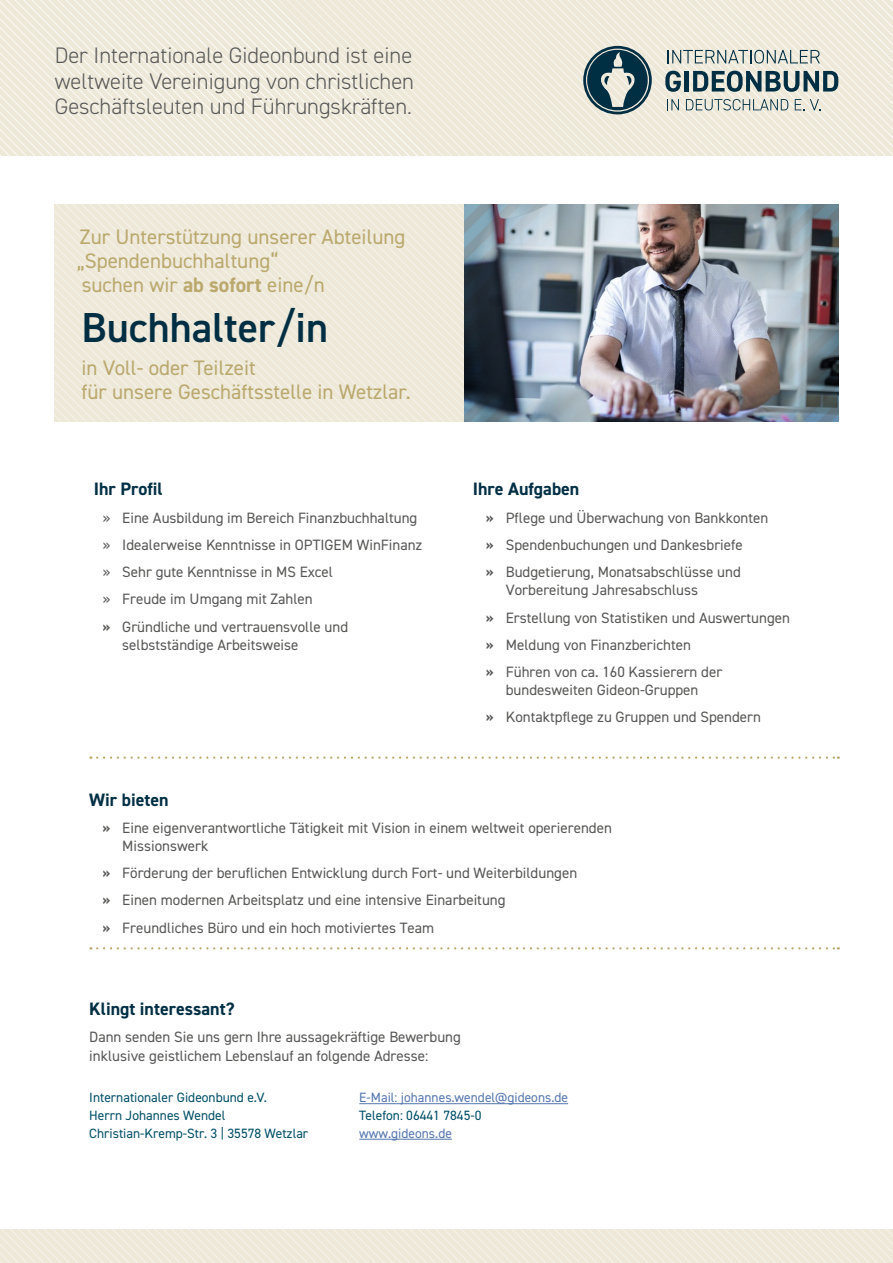
<style>
.page{position:relative;width:893px;height:1263px;background:#fff}
.page>*{position:absolute;margin:0;border:0;box-sizing:border-box;transform-origin:0 0}
.t1{font:600 42px "DIN2014";color:#002f44}
.t2{font:300 22.5px/25.5px "DIN2014";color:#575756;text-align:justify}
.t3{font:21px/24px "DIN2014";color:#baa86d}
.t4{font:700 18px "DIN2014";color:#002f44}
.t5{font:15px/27.3px "DIN2014";color:#575756}
.t6{font:13.5px/17.7px "DIN2014";color:#004f66}
.t7{font:13.5px "DIN2014";color:#5576af}
.s1{font-weight:700}
</style>
<div class="page">
<svg style="left:0;top:1229px;width:893px;height:34px;background:#eee9db"></svg>
<svg style="left:97px;top:756px;width:742px;height:3px"></svg>
<svg style="left:97px;top:947px;width:742px;height:2px"></svg>
<img style="left:55px;top:205px;width:783px;height:217px">
<hr style="left:359px;top:1103px;width:209px;height:1px;background:#5576af">
<hr style="left:359px;top:1139px;width:93px;height:1px;background:#5576af">
<svg style="left:0;top:0;width:893px;height:156px;background:#e5e3d6"></svg>
<h2 class="t2" style="left:55px;top:43px;width:361px">Der Internationale Gideonbund ist eine weltweite Vereinigung von christlichen Geschäftsleuten und Führungskräften.</h2>
<h3 class="t3" style="left:77px;top:224px;width:330px">Zur Unterstützung unserer Abteilung „Spendenbuchhaltung“<br>suchen wir <span class="s1">ab sofort</span> eine/n</h3>
<h1 class="t1" style="left:82px;top:300px;width:248px">Buchhalter/in</h1>
<h3 class="t3" style="left:82px;top:355px;width:331px">in Voll- oder Teilzeit<br>für unsere Geschäftsstelle in Wetzlar.</h3>
<p class="t4" style="left:94px;top:477px;width:70px">Ihr Profil</p>
<p class="t5" style="left:103px;top:504px;width:321px">» Eine Ausbildung im Bereich Finanzbuchhaltung » Idealerweise Kenntnisse in OPTIGEM WinFinanz » Sehr gute Kenntnisse in MS Excel<br>» Freude im Umgang mit Zahlen<br><span class="s1">»</span> Gründliche und vertrauensvolle und</p>
<p class="t5" style="left:122px;top:631px;width:178px">selbstständige Arbeitsweise</p>
<p class="t4" style="left:473px;top:477px;width:108px">Ihre Aufgaben</p>
<p class="t5" style="left:486px;top:504px;width:284px"><span class="s1">»</span> Pflege und Überwachung von Bankkonten <span class="s1">»</span> Spendenbuchungen und Dankesbriefe<br><span class="s1">»</span> Budgetierung, Monatsabschlüsse und</p>
<p class="t5" style="left:486px;top:576px;width:305px;text-indent:20px">Vorbereitung Jahresabschluss<br><span class="s1">»</span> Erstellung von Statistiken und Auswertungen <span class="s1">»</span> Meldung von Finanzberichten<br><span class="s1">»</span> Führen von ca. 160 Kassierern der</p>
<p class="t5" style="left:486px;top:676px;width:276px;text-indent:20px">bundesweiten Gideon-Gruppen<br><span class="s1">»</span> Kontaktpflege zu Gruppen und Spendern</p>
<p class="t4" style="left:89px;top:787px;width:81px">Wir bieten</p>
<p class="t5" style="left:122px;top:818px;width:491px;line-height:18px;text-indent:-20px"><span class="s1">»</span> Eine eigenverantwortliche Tätigkeit mit Vision in einem weltweit operierenden<br>Missionswerk</p>
<p class="t5" style="left:103px;top:859px;width:476px"><span class="s1">»</span> Förderung der beruflichen Entwicklung durch Fort- und Weiterbildungen <span class="s1">»</span> Einen modernen Arbeitsplatz und eine intensive Einarbeitung<br><span class="s1">»</span> Freundliches Büro und ein hoch motiviertes Team</p>
<p class="t4" style="left:89px;top:996px;width:147px">Klingt interessant?</p>
<p class="t5" style="left:89px;top:1027px;width:373px;line-height:18.8px">Dann senden Sie uns gern Ihre aussagekräftige Bewerbung inklusive geistlichem Lebenslauf an folgende Adresse:</p>
<p class="t6" style="left:89px;top:1088px;width:220px">Internationaler Gideonbund e.V.<br>Herrn Johannes Wendel<br>Christian-Kremp-Str. 3 | 35578 Wetzlar</p>
<p class="t7" style="left:359px;top:1089px;width:210px">E-Mail: johannes.wendel@gideons.de</p>
<p class="t6" style="left:359px;top:1106px;width:124px">Telefon: 06441 7845-0</p>
<p class="t7" style="left:359px;top:1125px;width:94px">www.gideons.de</p>
</div>
